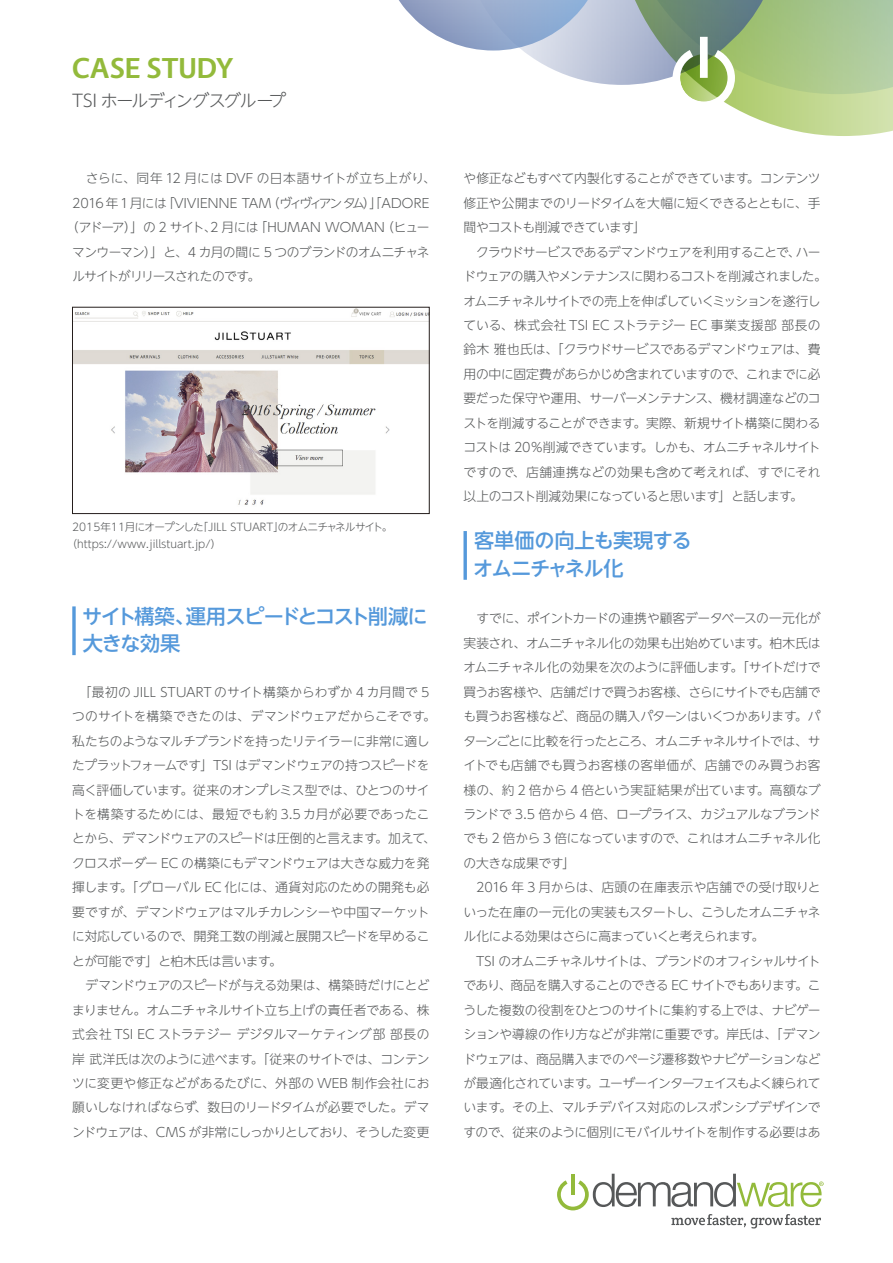
<style>
.page{position:relative;width:893px;height:1263px;background:#fff}
.page>*{position:absolute;margin:0;border:0;box-sizing:border-box;transform-origin:0 0}
.t1{font:700 27px "Route 159";color:#93ba3b}
.t2{font:500 20.25px/27.6px "UD Shin Go NT Pr 6 N";letter-spacing:-.075em;color:#5599db}
.t3{font:500 20.25px/27.6px "UD Shin Go NT Pr 6 N";letter-spacing:-.055em;color:#5599db}
.t4{font:300 16.95px "UD Shin Go NT Pr 6 N";letter-spacing:-.08em;color:#565859}
.t5{font:300 12.75px/24.5px "UD Shin Go NT Pr 6 N";letter-spacing:-.035em;color:#565859}
.t6{font:300 12.75px "UD Shin Go NT Pr 6 N";letter-spacing:-.01em;color:#565859}
.t7{font:300 12.75px "UD Shin Go NT Pr 6 N";letter-spacing:-.055em;color:#565859}
.t8{font:300 12.75px "UD Shin Go NT Pr 6 N";letter-spacing:.005em;color:#565859}
.t9{font:300 12.75px "UD Shin Go NT Pr 6 N";letter-spacing:-.065em;color:#565859}
.t10{font:300 10.65px/17px "UD Shin Go NT Pr 6 N";color:#565859}
</style>
<div class="page">
<img style="left:74px;top:309px;width:353px;height:196px">
<div style="left:72px;top:307px;width:357px;height:207px;border:1px solid #251e1c"></div>
<svg style="left:72px;top:606px;width:4px;height:49px"></svg>
<svg style="left:463px;top:531px;width:4px;height:49px"></svg>
<svg style="left:399px;top:0;width:494px;height:136px"></svg>
<svg style="left:557px;top:1174px;width:267px;height:54px"></svg>
<h1 class="t1" style="left:72px;top:53px;width:163px">CASE STUDY</h1>
<h3 class="t4" style="left:72px;top:87px;width:215px">TSI ホールディングスグループ</h3>
<p class="t8" style="left:72px;top:168px;width:365px">　さらに、同年 12 月には DVF の日本語サイトが立ち上がり、</p>
<p class="t6" style="left:72px;top:192px;width:359px">2016 年 1月には「VIVIENNE TAM（ヴィヴィアン タム）」「ADORE</p>
<p class="t5" style="left:66px;top:215px;width:365px">（アドーア）」の 2 サイト、2 月には「HUMAN WOMAN（ヒュー</p>
<p class="t7" style="left:72px;top:241px;width:359px">マンウーマン）」と、4 カ月の間に 5 つのブランドのオムニチャネ</p>
<p class="t9" style="left:72px;top:266px;width:189px">ルサイトがリリースされたのです。</p>
<p class="t10" style="left:66px;top:518px;width:328px;text-indent:6px">2015年11月にオープンした「JILL STUART」のオムニチャネルサイト。（https://www.jillstuart.jp/）</p>
<h2 class="t2" style="left:82px;top:602px;width:347px">サイト構築、運用スピードとコスト削減に大きな効果</h2>
<p class="t5" style="left:72px;top:679px;width:365px">　「最初の JILL STUART のサイト構築からわずか 4 カ月間で 5つのサイトを構築できたのは、デマンドウェアだからこそです。私たちのようなマルチブランドを持ったリテイラーに非常に適したプラットフォームです」TSI はデマンドウェアの持つスピードを高く評価しています。従来のオンプレミス型では、ひとつのサイトを構築するためには、最短でも約 3.5 カ月が必要であったことから、デマンドウェアのスピードは圧倒的と言えます。加えて、クロスボーダー EC の構築にもデマンドウェアは大きな威力を発揮します。「グローバル EC 化には、通貨対応のための開発も必要ですが、デマンドウェアはマルチカレンシーや中国マーケットに対応しているので、開発工数の削減と展開スピードを早めることが可能です」と柏木氏は言います。<br>　デマンドウェアのスピードが与える効果は、構築時だけにとどまりません。オムニチャネルサイト立ち上げの責任者である、株式会社 TSI EC ストラテジー デジタルマーケティング部 部長の岸 武洋氏は次のように述べます。「従来のサイトでは、コンテンツに変更や修正などがあるたびに、外部の WEB 制作会社にお願いしなければならず、数日のリードタイムが必要でした。デマンドウェアは、CMS が非常にしっかりとしており、そうした変更</p>
<p class="t5" style="left:463px;top:166px;width:365px">や修正などもすべて内製化することができています。コンテンツ修正や公開までのリードタイムを大幅に短くできるとともに、手間やコストも削減できています」<br>　クラウドサービスであるデマンドウェアを利用することで、ハードウェアの購入やメンテナンスに関わるコストを削減されました。オムニチャネルサイトでの売上を伸ばしていくミッションを遂行している、株式会社 TSI EC ストラテジー EC 事業支援部 部長の鈴木 雅也氏は、「クラウドサービスであるデマンドウェアは、費用の中に固定費があらかじめ含まれていますので、これまでに必要だった保守や運用、サーバーメンテナンス、機材調達などのコストを削減することができます。実際、新規サイト構築に関わるコストは 20％削減できています。しかも、オムニチャネルサイトですので、店舗連携などの効果も含めて考えれば、すでにそれ以上のコスト削減効果になっていると思います」と話します。</p>
<h2 class="t3" style="left:473px;top:526px;width:220px">客単価の向上も実現するオムニチャネル化</h2>
<p class="t5" style="left:463px;top:606px;width:359px">　すでに、ポイントカードの連携や顧客データベースの一元化が実装され、オムニチャネル化の効果も出始めています。柏木氏はオムニチャネル化の効果を次のように評価します。「サイトだけで買うお客様や、店舗だけで買うお客様、さらにサイトでも店舗でも買うお客様など、商品の購入パターンはいくつかあります。パターンごとに比較を行ったところ、オムニチャネルサイトでは、サイトでも店舗でも買うお客様の客単価が、店舗でのみ買うお客様の、約 2 倍から 4 倍という実証結果が出ています。高額なブランドで 3.5 倍から 4 倍、ロープライス、カジュアルなブランドでも 2 倍から 3 倍になっていますので、これはオムニチャネル化の大きな成果です」<br>　2016 年 3 月からは、店頭の在庫表示や店舗での受け取りといった在庫の一元化の実装もスタートし、こうしたオムニチャネル化による効果はさらに高まっていくと考えられます。<br>　TSI のオムニチャネルサイトは、ブランドのオフィシャルサイトであり、商品を購入することのできる EC サイトでもあります。こうした複数の役割をひとつのサイトに集約する上では、ナビゲーションや導線の作り方などが非常に重要です。岸氏は、「デマンドウェアは、商品購入までのページ遷移数やナビゲーションなどが最適化されています。ユーザーインターフェイスもよく練られています。その上、マルチデバイス対応のレスポンシブデザインですので、従来のように個別にモバイルサイトを制作する必要はあ</p>
</div>
